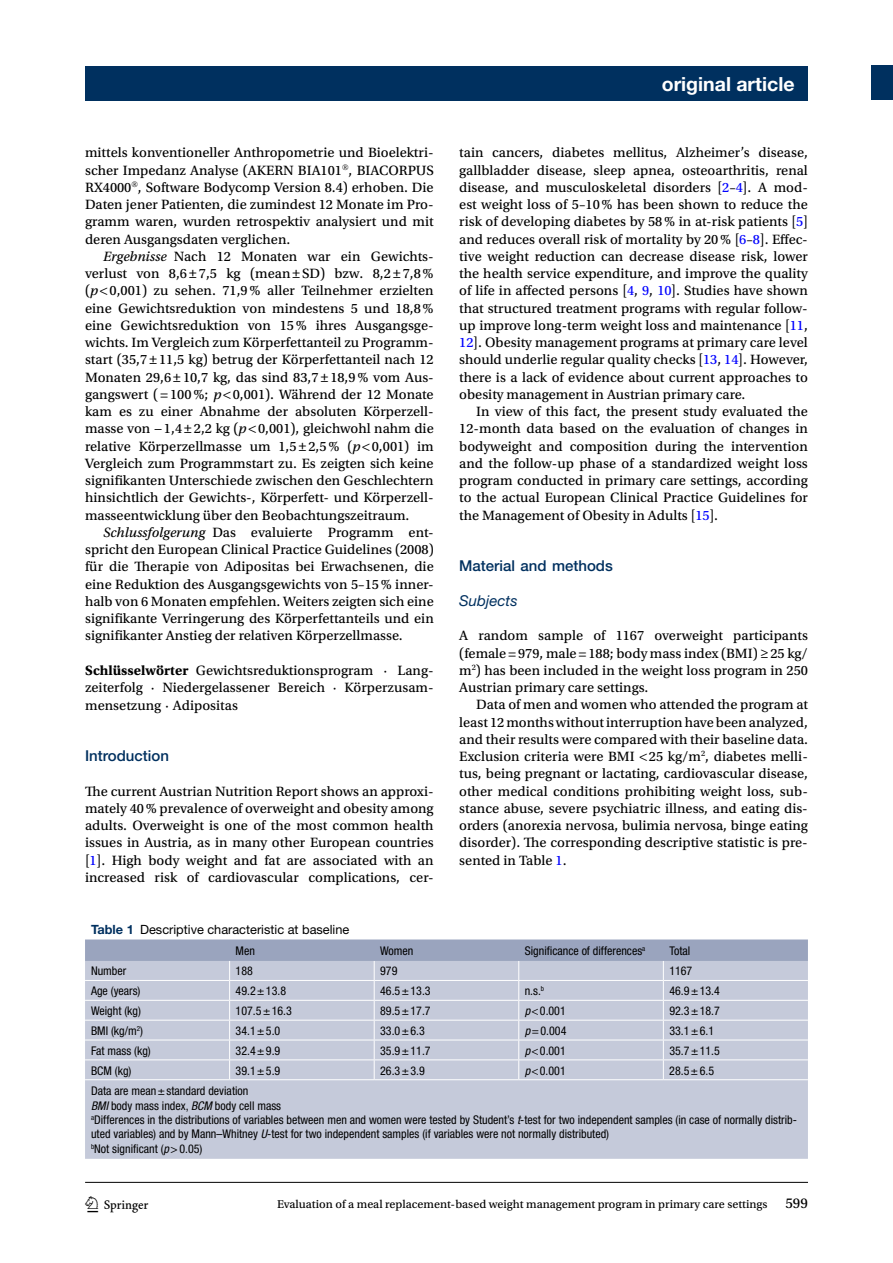
<style>
.page{position:relative;width:893px;height:1263px;background:#fff}
.page>*{position:absolute;margin:0;border:0;box-sizing:border-box;transform-origin:0 0}
.t1{font:22.5px "Springnew";color:#000}
.t2{font:700 19.5px "Helvetica Neue";color:#fff}
.t3{font:500 15px "Helvetica Neue";color:#00305f}
.t4{font:italic 15px "Helvetica Neue";color:#00305f}
.t5{font:14.25px/17.2px "Utopia Std Capt";color:#000;text-align:justify}
.t6{font:12.75px "Helvetica Neue";color:#000}
.t7{font:condensed 12px/14.4px "Helvetica Neue";color:#000}
.t8{font:12px "Utopia Std Capt";color:#000}
.s1{font-family:"Utopia Std Capt It"}
.s2{font-family:"Utopia Std Bold Capt"}
.s3{color:#00f}
.s4{font-weight:700;color:#00305f}
.s5{font-style:italic}
.s6{font-size:15px}
</style>
<div class="page">
<div style="left:85px;top:66px;width:722px;height:34px;background:#00305f"></div>
<div style="left:872px;top:66px;width:21px;height:34px;background:#00305f"></div>
<hr style="left:85px;top:1182px;width:723px;height:1px;background:#000">
<div style="left:85px;top:1080px;width:723px;height:79px;background:#c5cada"></div>
<svg style="left:85px;top:939px;width:723px;height:140px;background:#c0c6d7"></svg>
<p class="t5" style="left:85px;top:144px;width:350px">mittels konventioneller Anthropometrie und Bioelektri&shy;scher Impedanz Analyse (AKERN BIA101 , BIACORPUS RX4000 , Software Bodycomp Version 8.4) erhoben. Die Daten jener Patienten, die zumindest 12 Monate im Pro&shy;gramm waren, wurden retrospektiv analysiert und mit deren Ausgangsdaten verglichen.</p>
<p class="t5" style="left:85px;top:248px;width:350px;text-indent:18px"><span class="s1">Ergebnisse</span> Nach 12 Monaten war ein Gewichts&shy;verlust von 8,6±7,5 kg (mean±SD) bzw. 8,2±7,8% (<span class="s1">p</span> 0,001) zu sehen. 71,9% aller Teilnehmer erzielten eine Gewichtsreduktion von mindestens 5 und 18,8% eine Gewichtsreduktion von 15% ihres Ausgangsge&shy;wichts. Im Vergleich zum Körperfettanteil zu Programm&shy;start (35,7±11,5 kg) betrug der Körperfettanteil nach 12<br>Monaten 29,6±10,7 kg, das sind 83,7±18,9% vom Aus&shy;gangswert (=100%; <span class="s1">p</span> 0,001). Während der 12 Monate kam es zu einer Abnahme der absoluten Körperzell&shy;masse von −1,4±2,2 kg (<span class="s1">p</span> 0,001), gleichwohl nahm die relative Körperzellmasse um 1,5±2,5% (<span class="s1">p</span> 0,001) im Vergleich zum Programmstart zu. Es zeigten sich keine signifikanten Unterschiede zwischen den Geschlechtern hinsichtlich der Gewichts-, Körperfett- und Körperzell&shy;masseentwicklung über den Beobachtungszeitraum.</p>
<p class="t5" style="left:85px;top:524px;width:350px;text-indent:18px"><span class="s1">Schlussfolgerung</span> Das evaluierte Programm ent&shy;spricht den European Clinical Practice Guidelines (2008) für die Therapie von Adipositas bei Erwachsenen, die eine Reduktion des Ausgangsgewichts von 5–15% inner&shy;halb von 6 Monaten empfehlen. Weiters zeigten sich eine signifikante Verringerung des Körperfettanteils und ein signifikanter Anstieg der relativen Körperzellmasse.</p>
<p class="t5" style="left:85px;top:662px;width:350px"><span class="s2">Schlüsselwörter</span> Gewichtsreduktionsprogram · Lang&shy;zeiterfolg · Niedergelassener Bereich · Körperzusam&shy;mensetzung · Adipositas</p>
<p class="t3" style="left:85px;top:747px;width:85px">Introduction</p>
<p class="t5" style="left:85px;top:783px;width:350px">The current Austrian Nutrition Report shows an approxi&shy;mately 40% prevalence of overweight and obesity among adults. Overweight is one of the most common health issues in Austria, as in many other European countries [<span class="s3">1</span>]. High body weight and fat are associated with an increased risk of cardiovascular complications, cer-</p>
<h2 class="t2" style="left:662px;top:72px;width:134px">original article</h2>
<p class="t5" style="left:459px;top:144px;width:350px">tain cancers, diabetes mellitus, Alzheimer’s disease, gallbladder disease, sleep apnea, osteoarthritis, renal disease, and musculoskeletal disorders [<span class="s3">2</span>–<span class="s3">4</span>]. A mod&shy;est weight loss of 5–10% has been shown to reduce the risk of developing diabetes by 58% in at-risk patients [<span class="s3">5</span>] and reduces overall risk of mortality by 20% [<span class="s3">6</span>–<span class="s3">8</span>]. Effec&shy;tive weight reduction can decrease disease risk, lower the health service expenditure, and improve the quality of life in affected persons [<span class="s3">4</span>, <span class="s3">9</span>, <span class="s3">10</span>]. Studies have shown that structured treatment programs with regular follow&shy;up improve long-term weight loss and maintenance [<span class="s3">11</span>, <span class="s3">12</span>]. Obesity management programs at primary care level should underlie regular quality checks [<span class="s3">13</span>, <span class="s3">14</span>]. However, there is a lack of evidence about current approaches to obesity management in Austrian primary care.</p>
<p class="t5" style="left:459px;top:403px;width:350px;text-indent:17px">In view of this fact, the present study evaluated the 12-month data based on the evaluation of changes in bodyweight and composition during the intervention and the follow-up phase of a standardized weight loss program conducted in primary care settings, according to the actual European Clinical Practice Guidelines for the Management of Obesity in Adults [<span class="s3">15</span>].</p>
<p class="t3" style="left:459px;top:557px;width:155px">Material and methods</p>
<p class="t4" style="left:459px;top:591px;width:60px">Subjects</p>
<p class="t5" style="left:459px;top:627px;width:350px">A random sample of 1167 overweight participants (female=979, male=188; body mass index (BMI) ≥25 kg/ m<sup>2</sup>) has been included in the weight loss program in 250<br>Austrian primary care settings.</p>
<p class="t5" style="left:459px;top:696px;width:350px;text-indent:17px">Data of men and women who attended the program at least 12 months without interruption have been analyzed, and their results were compared with their baseline data.<br>Exclusion criteria were BMI 25 kg/m<sup>2</sup>, diabetes melli&shy;tus, being pregnant or lactating, cardiovascular disease, other medical conditions prohibiting weight loss, sub&shy;stance abuse, severe psychiatric illness, and eating dis&shy;orders (anorexia nervosa, bulimia nervosa, binge eating disorder). The corresponding descriptive statistic is pre&shy;sented in Table <span class="s3">1</span>.</p>
<p class="t6" style="left:91px;top:921px;width:260px"><span class="s4">Table 1</span> Descriptive characteristic at baseline</p>
<p class="t7" style="left:236px;top:943px;width:21px">Men</p>
<p class="t7" style="left:380px;top:943px;width:35px">Women</p>
<p class="t7" style="left:525px;top:943px;width:122px">Significance of differences<sup>a</sup></p>
<p class="t7" style="left:669px;top:943px;width:22px">Total</p>
<p class="t7" style="left:91px;top:964px;width:37px">Number</p>
<p class="t7" style="left:236px;top:964px;width:19px">188</p>
<p class="t7" style="left:380px;top:964px;width:19px">979</p>
<p class="t7" style="left:669px;top:964px;width:25px">1167</p>
<p class="t7" style="left:91px;top:983px;width:51px">Age (years)</p>
<p class="t7" style="left:236px;top:983px;width:52px">49.2±13.8</p>
<p class="t7" style="left:380px;top:983px;width:52px">46.5±13.3</p>
<p class="t7" style="left:525px;top:983px;width:21px">n.s.<sup>b</sup></p>
<p class="t7" style="left:669px;top:983px;width:52px">46.9±13.4</p>
<p class="t7" style="left:91px;top:1003px;width:51px">Weight (kg)</p>
<p class="t7" style="left:236px;top:1003px;width:58px">107.5±16.3</p>
<p class="t7" style="left:380px;top:1003px;width:52px">89.5±17.7</p>
<p class="t7" style="left:525px;top:1003px;width:43px"><span class="s5">p</span> 0.001</p>
<p class="t7" style="left:669px;top:1003px;width:52px">92.3±18.7</p>
<p class="t7" style="left:91px;top:1023px;width:54px">BMI (kg/m<sup>2</sup>)</p>
<p class="t7" style="left:236px;top:1023px;width:46px">34.1±5.0</p>
<p class="t7" style="left:380px;top:1023px;width:46px">33.0±6.3</p>
<p class="t7" style="left:525px;top:1023px;width:43px"><span class="s5">p</span>=0.004</p>
<p class="t7" style="left:669px;top:1023px;width:46px">33.1±6.1</p>
<p class="t7" style="left:91px;top:1043px;width:61px">Fat mass (kg)</p>
<p class="t7" style="left:236px;top:1043px;width:46px">32.4±9.9</p>
<p class="t7" style="left:380px;top:1043px;width:52px">35.9±11.7</p>
<p class="t7" style="left:525px;top:1043px;width:43px"><span class="s5">p</span> 0.001</p>
<p class="t7" style="left:669px;top:1043px;width:52px">35.7±11.5</p>
<p class="t7" style="left:91px;top:1063px;width:42px">BCM (kg)</p>
<p class="t7" style="left:236px;top:1063px;width:46px">39.1±5.9</p>
<p class="t7" style="left:380px;top:1063px;width:46px">26.3±3.9</p>
<p class="t7" style="left:525px;top:1063px;width:43px"><span class="s5">p</span> 0.001</p>
<p class="t7" style="left:669px;top:1063px;width:46px">28.5±6.5</p>
<p class="t7" style="left:91px;top:1084px;width:707px">Data are mean±standard deviation<br><span class="s5">BMI</span> body mass index, <span class="s5">BCM</span> body cell mass<br><sup>a</sup>Differences in the distributions of variables between men and women were tested by Student’s <span class="s5">t</span>-test for two independent samples (in case of normally distrib&shy;uted variables) and by Mann–Whitney <span class="s5">U</span>-test for two independent samples (if variables were not normally distributed)<br><sup>b</sup>Not significant (<span class="s5">p</span>&gt;0.05)</p>
<h1 class="t1" style="left:87px;top:1196px;width:63px">1 3</h1>
<p class="t8" style="left:277px;top:1198px;width:532px">Evaluation of a meal replacement-based weight management program in primary care settings <span class="s6">599</span></p>
</div>
